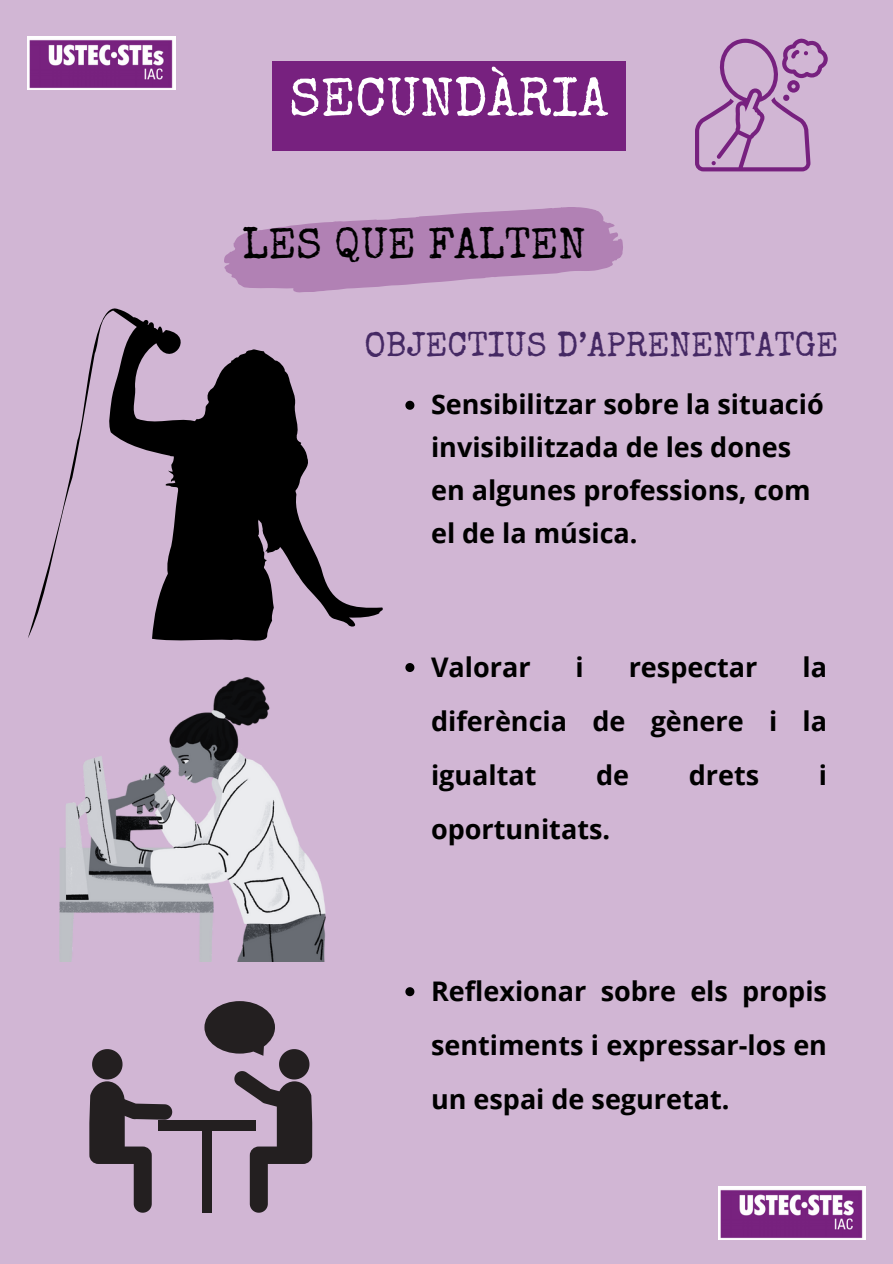
<style>
.page{position:relative;width:893px;height:1264px;background:#fff}
.page>*{position:absolute;margin:0;border:0;box-sizing:border-box;transform-origin:0 0}
.t1{font:54px "Special Elite";color:#fff}
.t2{font:43.5px "Special Elite";color:#000}
.t3{font:34.5px "Special Elite";color:#452964}
.t4{font:700 27px/54px "Open Sans";color:#000;text-align:justify}
</style>
<div class="page">
<div style="left:0;top:0;width:892px;height:1263px;background:#d1b6d4"></div>
<svg style="left:28px;top:308px;width:355px;height:333px"></svg>
<img style="left:28px;top:37px;width:147px;height:53px">
<svg style="left:224px;top:207px;width:399px;height:86px"></svg>
<img style="left:60px;top:677px;width:265px;height:284px">
<svg style="left:89px;top:1049px;width:83px;height:163px"></svg>
<svg style="left:204px;top:1001px;width:108px;height:211px"></svg>
<div style="left:158px;top:1120px;width:97px;height:10px;background:#231f20"></div>
<div style="left:202px;top:1120px;width:10px;height:92px;background:#231f20"></div>
<svg style="left:695px;top:39px;width:132px;height:132px"></svg>
<svg style="left:405px;top:401px;width:9px;height:9px"></svg>
<svg style="left:405px;top:663px;width:9px;height:9px"></svg>
<svg style="left:405px;top:987px;width:9px;height:9px"></svg>
<img style="left:718px;top:1186px;width:147px;height:53px">
<div style="left:272px;top:61px;width:353px;height:90px;background:#77217f"></div>
<p class="t1" style="left:289px;top:77px;width:321px">SECUNDÀRIA</p>
<p class="t2" style="left:242px;top:228px;width:345px">LES QUE FALTEN</p>
<h3 class="t3" style="left:364px;top:331px;width:475px">OBJECTIUS D’APRENENTATGE</h3>
<p class="t4" style="left:431px;top:382px;width:394px;line-height:42.8px;text-align:left">Sensibilitzar sobre la situació invisibilitzada de les dones en algunes professions, com el de la música.</p>
<p class="t4" style="left:431px;top:639px;width:101px">Valorar</p>
<p class="t4" style="left:575px;top:639px;width:10px">i</p>
<p class="t4" style="left:628px;top:639px;width:130px">respectar</p>
<p class="t4" style="left:431px;top:639px;width:397px;text-indent:371px">la diferència de gènere i la igualtat</p>
<p class="t4" style="left:596px;top:747px;width:34px">de</p>
<p class="t4" style="left:688px;top:747px;width:72px">drets</p>
<p class="t4" style="left:818px;top:747px;width:10px">i</p>
<p class="t4" style="left:431px;top:801px;width:181px">oportunitats.</p>
<h2 class="t4" style="left:431px;top:963px;width:397px">Reflexionar sobre els propis sentiments i expressar-los en un espai de seguretat.</h2>
</div>
